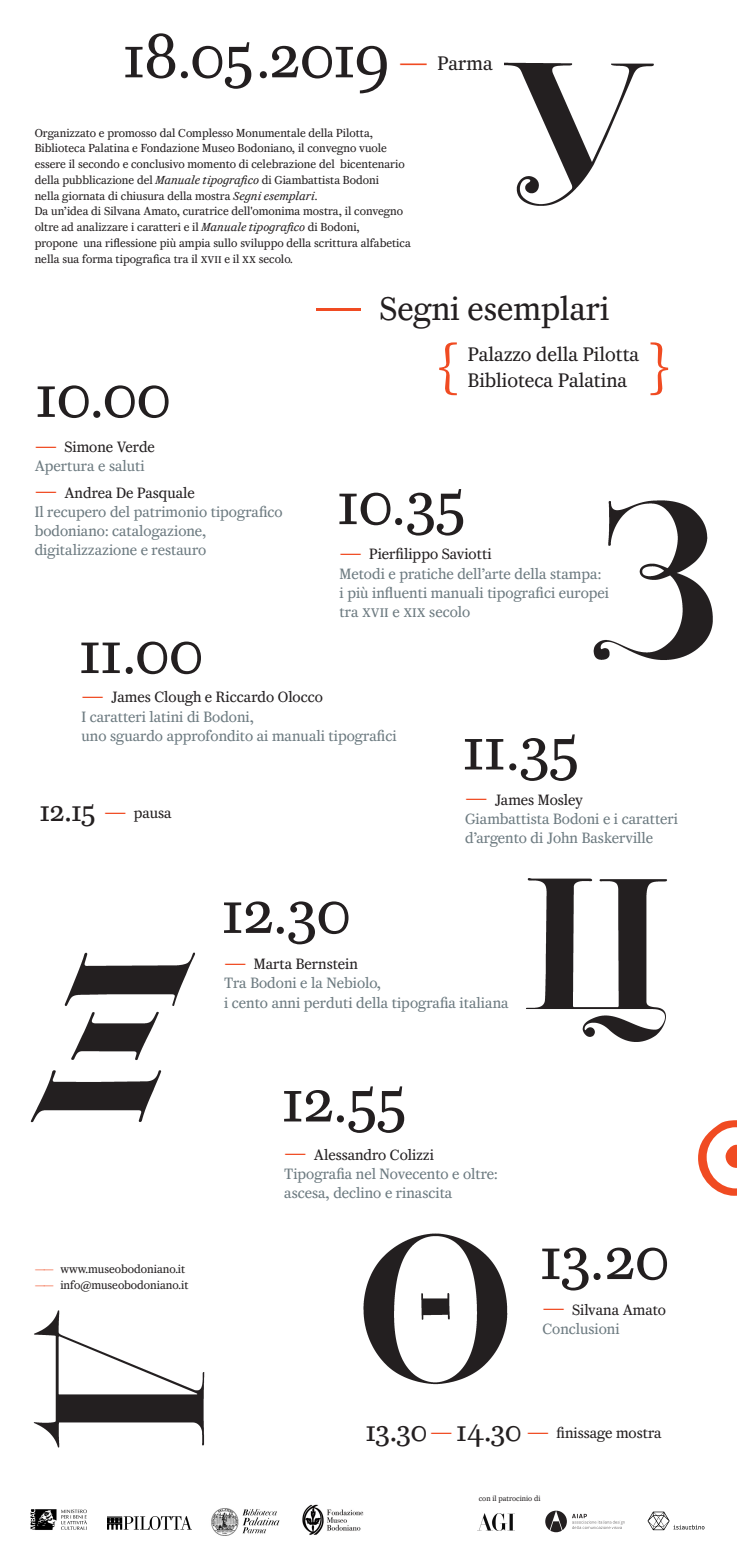
<style>
.page{position:relative;width:737px;height:1563px;background:#fff}
.page>*{position:absolute;margin:0;border:0;box-sizing:border-box;transform-origin:0 0}
.t1{font:65.01px "Caponi Text";color:#231f20}
.t2{font:59.59px "Caponi Display";color:#f04b22}
.t3{font:34.74px "Caponi Text";color:#231f20}
.t4{font:31.32px "Caponi Text";color:#231f20}
.t5{font:26.25px "Caponi Text";color:#f04b22}
.t6{font:20.65px/26.2px "Caponi Text";color:#231f20}
.t7{font:15.75px/19.2px "Caponi Text";color:#6c7a80}
.t8{font:15.75px/19.2px "Caponi Text";color:#231f20}
.t9{font:12.25px/15.8px "Caponi Text";color:#231f20}
.t10{font:7.88px "Caponi Text";color:#231f20}
.s1{font-size:56.88px}
.s2{font-style:italic}
.s3{font-size:34.39px;color:#f04b22}
.s4{font-size:26.25px;color:#f04b22}
.s5{color:#231f20}
.s6{font-size:57.84px;color:#f04b22}
.s7{color:#f04b22}
.s8{color:#6c7a80}
</style>
<div class="page">
<img style="left:33px;top:1310px;width:172px;height:138px">
<img style="left:593px;top:500px;width:120px;height:160px">
<img style="left:526px;top:878px;width:141px;height:164px">
<img style="left:363px;top:1233px;width:145px;height:152px">
<img style="left:504px;top:62px;width:150px;height:144px">
<img style="left:30px;top:952px;width:165px;height:171px">
<img style="left:108px;top:1516px;width:83px;height:13px">
<img style="left:211px;top:1508px;width:69px;height:28px">
<img style="left:302px;top:1504px;width:62px;height:31px">
<svg style="left:477px;top:1530px;width:38px;height:1px"></svg>
<img style="left:479px;top:1513px;width:36px;height:17px">
<svg style="left:545px;top:1510px;width:79px;height:22px"></svg>
<svg style="left:647px;top:1511px;width:57px;height:19px"></svg>
<img style="left:30px;top:1509px;width:57px;height:21px">
<h1 class="t1" style="left:123px;top:31px;width:268px">18<span class="s1">.</span>05<span class="s1">.</span>2019</h1>
<p class="t9" style="left:35px;top:126px;width:377px">Organizzato e promosso dal Complesso Monumentale della Pilotta, Biblioteca Palatina e Fondazione Museo Bodoniano, il convegno vuole essere il secondo e conclusivo momento di celebrazione del bicentenario della pubblicazione del <span class="s2">Manuale tipografico</span> di Giambattista Bodoni<br>nella giornata di chiusura della mostra <span class="s2">Segni esemplari</span>.<br>Da un’idea di Silvana Amato, curatrice dell'omonima mostra, il convegno oltre ad analizzare i caratteri e il <span class="s2">Manuale tipografico</span> di Bodoni,<br>propone una riflessione più ampia sullo sviluppo della scrittura alfabetica nella sua forma tipografica tra il XVII e il XX secolo.</p>
<h3 class="t6" style="left:399px;top:52px;width:96px"><span class="s3">—</span> Parma</h3>
<h1 class="t1" style="left:36px;top:370px;width:136px">10<span class="s1">.</span>00</h1>
<p class="t7" style="left:35px;top:439px;width:122px"><span class="s4">—</span> <span class="s5">Simone Verde<br></span>Apertura e saluti</p>
<p class="t7" style="left:35px;top:484px;width:249px"><span class="s4">—</span> <span class="s5">Andrea De Pasquale<br></span>Il recupero del patrimonio tipografico bodoniano: catalogazione, digitalizzazione e restauro</p>
<h1 class="t1" style="left:79px;top:626px;width:125px">11<span class="s1">.</span>00</h1>
<h3 class="t3" style="left:314px;top:295px;width:297px"><span class="s6">—</span> Segni esemplari</h3>
<h2 class="t2" style="left:438px;top:326px;width:21px">{</h2>
<h2 class="t2" style="left:649px;top:326px;width:21px">}</h2>
<h3 class="t6" style="left:468px;top:343px;width:173px">Palazzo della Pilotta<br>Biblioteca Palatina</h3>
<h1 class="t1" style="left:337px;top:477px;width:130px">10<span class="s1">.</span>35</h1>
<p class="t7" style="left:339px;top:546px;width:271px"><span class="s4">—</span> <span class="s5">Pierfilippo Saviotti<br></span>Metodi e pratiche dell’arte della stampa: i più influenti manuali tipografici europei tra XVII e XIX secolo</p>
<p class="t7" style="left:81px;top:689px;width:316px"><span class="s4">—</span> <span class="s5">James Clough e Riccardo Olocco<br></span>I caratteri latini di Bodoni,<br>uno sguardo approfondito ai manuali tipografici</p>
<h3 class="t4" style="left:40px;top:798px;width:58px">12.15</h3>
<p class="t8" style="left:104px;top:804px;width:69px"><span class="s4">—</span> pausa</p>
<h1 class="t1" style="left:222px;top:886px;width:130px">12<span class="s1">.</span>30</h1>
<h1 class="t1" style="left:463px;top:723px;width:118px">11<span class="s1">.</span>35</h1>
<p class="t7" style="left:465px;top:791px;width:214px"><span class="s4">—</span> <span class="s5">James Mosley<br></span>Giambattista Bodoni e i caratteri d’argento di John Baskerville</p>
<p class="t7" style="left:224px;top:956px;width:286px"><span class="s4">—</span> <span class="s5">Marta Bernstein<br></span>Tra Bodoni e la Nebiolo,<br>i cento anni perduti della tipografia italiana</p>
<h1 class="t1" style="left:282px;top:1075px;width:126px">12<span class="s1">.</span>55</h1>
<p class="t9" style="left:35px;top:1262px;width:155px"><span class="s7">——</span> www.museobodoniano.it <span class="s7">——</span> info@museobodoniano.it</p>
<p class="t7" style="left:284px;top:1146px;width:215px"><span class="s4">—</span> <span class="s5">Alessandro Colizzi<br></span>Tipografia nel Novecento e oltre: ascesa, declino e rinascita</p>
<h1 class="t1" style="left:540px;top:1232px;width:130px">13<span class="s1">.</span>20</h1>
<p class="t8" style="left:542px;top:1301px;width:125px"><span class="s4">—</span> Silvana Amato<br><span class="s8">Conclusioni</span></p>
<h3 class="t4" style="left:366px;top:1418px;width:157px">13.30 14.30</h3>
<h3 class="t5" style="left:430px;top:1420px;width:24px">—</h3>
<p class="t8" style="left:527px;top:1424px;width:136px"><span class="s4">—</span> finissage mostra</p>
<p class="t10" style="left:479px;top:1495px;width:63px">con il patrocinio di</p>
</div>
